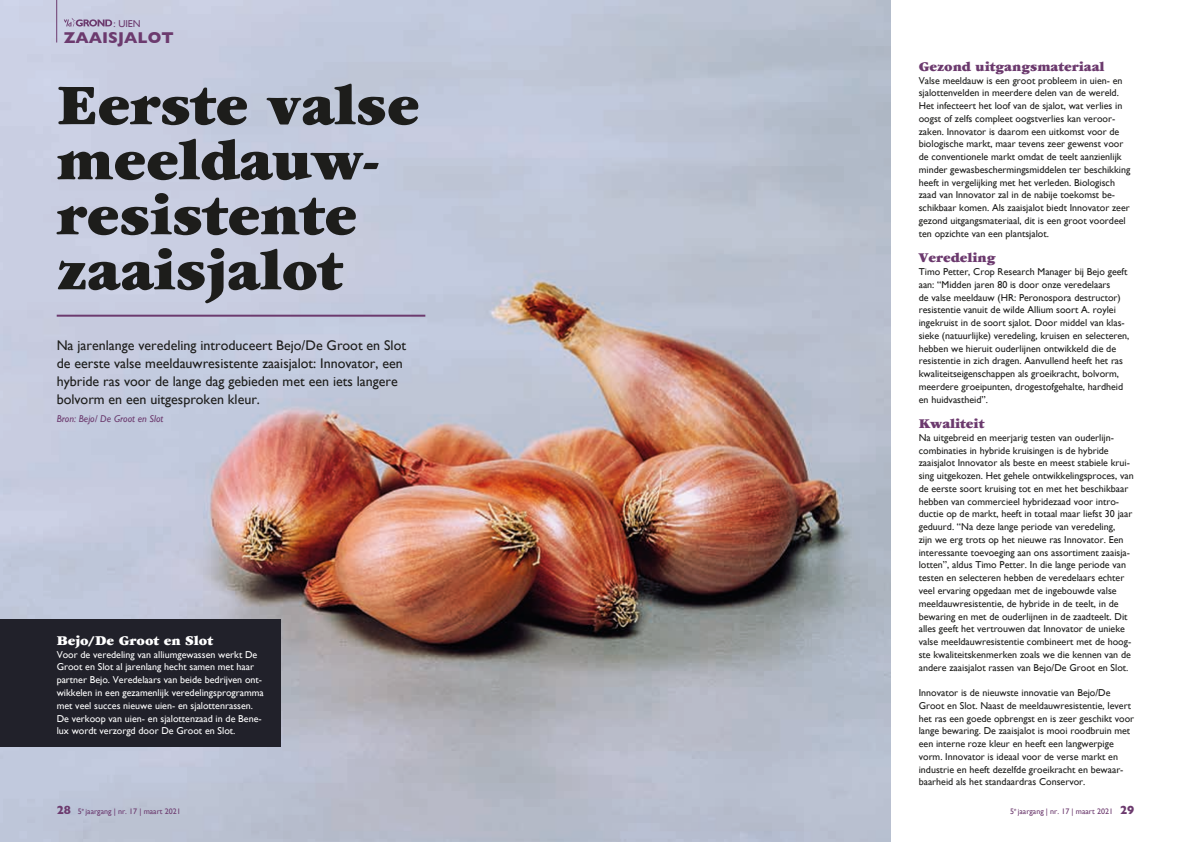
<style>
.page{position:relative;width:1191px;height:842px;background:#fff}
.page>*{position:absolute;margin:0;border:0;box-sizing:border-box;transform-origin:0 0}
.t1{font:900 60px/55px "Garamond";color:#1d1d1b}
.t2{font:700 16px "Gill Sans";color:#6c3a6e}
.t3{font:14px/18px "Gill Sans";color:#1d1d1b}
.t4{font:900 14px "Garamond";color:#6c3a6e}
.t5{font:900 14px "Garamond";color:#fff}
.t6{font:10px/12.8px "Gill Sans";color:#1d1d1b}
.t7{font:10px/12.8px "Gill Sans";color:#fff}
.t8{font:italic 10px "Gill Sans";color:#6c3a6e}
.t9{font:10px "Gill Sans";color:#6c3a6e}
.t10{font:8px "Gill Sans";color:#6c3a6e}
.s1{font-weight:700;font-size:12px}
</style>
<div class="page">
<img style="left:0;top:0;width:890px;height:842px">
<hr style="left:57px;top:315px;width:368px;height:2px;background:#6c3a6e">
<div style="left:0;top:619px;width:281px;height:128px;background:#21212a"></div>
<hr style="left:56px;top:0;width:1px;height:43px;background:#6c3a6e">
<svg style="left:64px;top:18px;width:48px;height:9px"></svg>
<p class="t9" style="left:113px;top:17px;width:29px">: UIEN</p>
<h2 class="t2" style="left:64px;top:24px;width:111px">ZAAISJALOT</h2>
<h1 class="t1" style="left:57px;top:78px;width:364px">Eerste valse meeldauw&shy;resistente zaaisjalot</h1>
<h3 class="t3" style="left:57px;top:336px;width:351px">Na jarenlange veredeling introduceert Bejo/De Groot en Slot de eerste valse meeldauwresistente zaaisjalot: Innovator, een hybride ras voor de lange dag gebieden met een iets langere bolvorm en een uitgesproken kleur.</h3>
<p class="t8" style="left:57px;top:413px;width:108px">Bron: Bejo/ De Groot en Slot</p>
<h3 class="t5" style="left:57px;top:633px;width:158px">Bejo/De Groot en Slot</h3>
<p class="t7" style="left:57px;top:648px;width:208px">Voor de veredeling van alliumgewassen werkt De Groot en Slot al jarenlang hecht samen met haar partner Bejo. Veredelaars van beide bedrijven ont&shy;wikkelen in een gezamenlijk veredelingsprogramma met veel succes nieuwe uien- en sjalottenrassen.<br>De verkoop van uien- en sjalottenzaad in de Bene&shy;lux wordt verzorgd door De Groot en Slot.</p>
<h3 class="t4" style="left:918px;top:59px;width:187px">Gezond uitgangsmateriaal</h3>
<p class="t6" style="left:918px;top:74px;width:213px">Valse meeldauw is een groot probleem in uien- en sjalottenvelden in meerdere delen van de wereld.<br>Het infecteert het loof van de sjalot, wat verlies in oogst of zelfs compleet oogstverlies kan veroor&shy;zaken. Innovator is daarom een uitkomst voor de biologische markt, maar tevens zeer gewenst voor de conventionele markt omdat de teelt aanzienlijk minder gewasbeschermingsmiddelen ter beschikking heeft in vergelijking met het verleden. Biologisch zaad van Innovator zal in de nabije toekomst be&shy;schikbaar komen. Als zaaisjalot biedt Innovator zeer gezond uitgangsmateriaal, dit is een groot voordeel ten opzichte van een plantsjalot.</p>
<h3 class="t4" style="left:918px;top:250px;width:78px">Veredeling</h3>
<p class="t6" style="left:918px;top:265px;width:212px">Timo Petter, Crop Research Manager bij Bejo geeft aan: “Midden jaren 80 is door onze veredelaars<br>de valse meeldauw (HR: Peronospora destructor) resistentie vanuit de wilde Allium soort A. roylei ingekruist in de soort sjalot. Door middel van klas&shy;sieke (natuurlijke) veredeling, kruisen en selecteren, hebben we hieruit ouderlijnen ontwikkeld die de resistentie in zich dragen. Aanvullend heeft het ras kwaliteitseigenschappen als groeikracht, bolvorm, meerdere groeipunten, drogestofgehalte, hardheid en huidvastheid”.</p>
<h3 class="t4" style="left:918px;top:416px;width:67px">Kwaliteit</h3>
<p class="t6" style="left:918px;top:431px;width:216px">Na uitgebreid en meerjarig testen van ouderlijn&shy;combinaties in hybride kruisingen is de hybride zaaisjalot Innovator als beste en meest stabiele krui&shy;sing uitgekozen. Het gehele ontwikkelingsproces, van de eerste soort kruising tot en met het beschikbaar hebben van commercieel hybridezaad voor intro&shy;ductie op de markt, heeft in totaal maar liefst 30 jaar geduurd. “Na deze lange periode van veredeling,<br>zijn we erg trots op het nieuwe ras Innovator. Een interessante toevoeging aan ons assortiment zaaisja&shy;lotten”, aldus Timo Petter. In die lange periode van testen en selecteren hebben de veredelaars echter veel ervaring opgedaan met de ingebouwde valse meeldauwresistentie, de hybride in de teelt, in de bewaring en met de ouderlijnen in de zaadteelt. Dit alles geeft het vertrouwen dat Innovator de unieke valse meeldauwresistentie combineert met de hoog&shy;ste kwaliteitskenmerken zoals we die kennen van de andere zaaisjalot rassen van Bejo/De Groot en Slot.</p>
<p class="t6" style="left:918px;top:686px;width:217px">Innovator is de nieuwste innovatie van Bejo/De Groot en Slot. Naast de meeldauwresistentie, levert het ras een goede opbrengst en is zeer geschikt voor lange bewaring. De zaaisjalot is mooi roodbruin met een interne roze kleur en heeft een langwerpige vorm. Innovator is ideaal voor de verse markt en industrie en heeft dezelfde groeikracht en bewaar&shy;baarheid als het standaardras Conservor.</p>
<p class="t10" style="left:57px;top:806px;width:126px"><span class="s1">28</span> 5<sup>e</sup> jaargang | nr. 17 | maart 2021</p>
<p class="t10" style="left:1010px;top:806px;width:126px">5<sup>e</sup> jaargang | nr. 17 | maart 2021 <span class="s1">29</span></p>
</div>
